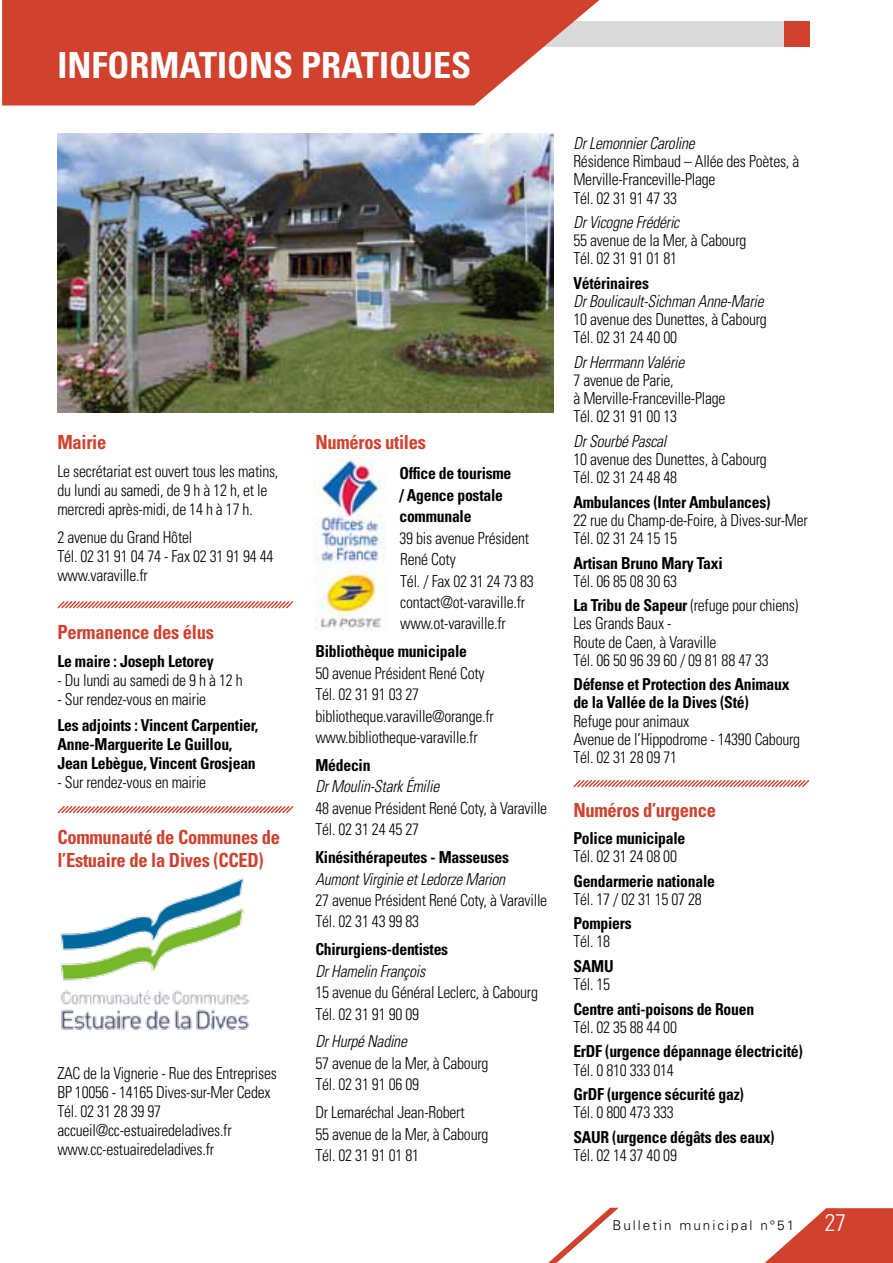
<style>
.page{position:relative;width:893px;height:1263px;background:#fff}
.page>*{position:absolute;margin:0;border:0;box-sizing:border-box;transform-origin:0 0}
.t1{font:700 condensed 36px "Univers";color:#fff}
.t2{font:300 condensed 24px "Univers";color:#fff}
.t3{font:700 condensed 19.5px/22.4px "Univers";letter-spacing:-.015em;color:#d0412e;scale:.95 1}
.t4{font:300 condensed 16.5px/21.5px "Univers";letter-spacing:-.015em;color:#000;scale:.95 1}
.t5{font:700 condensed 16.5px/19px "Univers";letter-spacing:-.015em;color:#000;scale:.95 1}
.t6{font:italic 300 condensed 16.5px "Univers";letter-spacing:-.015em;color:#000;scale:.95 1}
.t7{font:300 13.5px "Univers";letter-spacing:.15em;color:#000}
.s1{font-weight:700}
</style>
<div class="page">
<div style="left:36px;top:21px;width:774px;height:26px;background:#dadada"></div>
<svg style="left:2px;top:0;width:597px;height:106px;background:#d45443"></svg>
<div style="left:784px;top:21px;width:26px;height:26px;background:#d0412e"></div>
<svg style="left:57px;top:601px;width:237px;height:8px"></svg>
<svg style="left:57px;top:806px;width:237px;height:8px"></svg>
<svg style="left:573px;top:780px;width:237px;height:8px"></svg>
<svg style="left:765px;top:1208px;width:128px;height:55px"></svg>
<svg style="left:548px;top:1208px;width:71px;height:55px"></svg>
<img style="left:57px;top:134px;width:496px;height:279px">
<img style="left:314px;top:458px;width:72px;height:112px">
<img style="left:60px;top:877px;width:190px;height:153px">
<img style="left:315px;top:572px;width:71px;height:58px">
<h1 class="t1" style="left:57px;top:43px;width:415px">Informations pratiques</h1>
<p class="t3" style="left:57px;top:431px;width:53px">Mairie</p>
<p class="t4" style="left:57px;top:462px;width:234px;line-height:19px">Le secrétariat est ouvert tous les matins, du lundi au samedi, de 9 h à 12 h, et le mercredi après-midi, de 14 h à 17 h.</p>
<p class="t4" style="left:57px;top:527px;width:229px;line-height:19px">2 avenue du Grand Hôtel<br>Tél. 02 31 91 04 74 - Fax 02 31 91 94 44 www.varaville.fr</p>
<p class="t3" style="left:57px;top:621px;width:166px">Permanence des élus</p>
<p class="t5" style="left:57px;top:651px;width:166px">Le maire : Joseph Letorey</p>
<p class="t4" style="left:57px;top:669px;width:197px">- Du lundi au samedi de 9 h à 12 h</p>
<p class="t4" style="left:57px;top:689px;width:158px">- Sur rendez-vous en mairie</p>
<p class="t5" style="left:57px;top:715px;width:213px">Les adjoints : Vincent Carpentier,<br>Anne-Marguerite Le Guillou,<br>Jean Lebègue, Vincent Grosjean</p>
<p class="t4" style="left:57px;top:771px;width:158px">- Sur rendez-vous en mairie</p>
<p class="t3" style="left:57px;top:826px;width:236px">Communauté de Communes de l’Estuaire de la Dives (CCED</p>
<p class="t3" style="left:259px;top:848px;width:7px">)</p>
<p class="t4" style="left:57px;top:1063px;width:232px;line-height:19px">ZAC de la Vignerie - Rue des Entreprises<br>BP 10056 - 14165 Dives-sur-Mer Cedex<br>Tél. 02 31 28 39 97 accueil@cc-estuairedeladives.fr www.cc-estuairedeladives.fr</p>
<p class="t3" style="left:315px;top:431px;width:118px">Numéros utiles</p>
<p class="t5" style="left:399px;top:462px;width:119px;line-height:21.5px">Office de tourisme / Agence postale communale</p>
<p class="t4" style="left:399px;top:527px;width:143px">39 bis avenue Président<br>René Coty<br>Tél. / Fax 02 31 24 73 83 contact@ot-varaville.fr www.ot-varaville.fr</p>
<p class="t5" style="left:315px;top:642px;width:161px">Bibliothèque municipale</p>
<p class="t4" style="left:315px;top:662px;width:189px">50 avenue Président René Coty<br>Tél. 02 31 91 03 27 bibliotheque.varaville@orange.fr www.bibliotheque-varaville.fr</p>
<p class="t5" style="left:315px;top:755px;width:60px">Médecin</p>
<p class="t6" style="left:315px;top:777px;width:132px">Dr Moulin-Stark Émilie</p>
<p class="t4" style="left:315px;top:797px;width:246px">48 avenue Président René Coty, à Varaville<br>Tél. 02 31 24 45 27</p>
<p class="t5" style="left:315px;top:847px;width:205px">Kinésithérapeutes - Masseuses</p>
<p class="t6" style="left:315px;top:869px;width:201px">Aumont Virginie et Ledorze Marion</p>
<p class="t4" style="left:315px;top:889px;width:246px">27 avenue Président René Coty, à Varaville<br>Tél. 02 31 43 99 83</p>
<p class="t5" style="left:315px;top:940px;width:141px">Chirurgiens-dentistes</p>
<p class="t6" style="left:315px;top:961px;width:117px">Dr Hamelin François</p>
<p class="t4" style="left:315px;top:982px;width:236px">15 avenue du Général Leclerc, à Cabourg<br>Tél. 02 31 91 90 09</p>
<p class="t6" style="left:315px;top:1032px;width:98px">Dr Hurpé Nadine</p>
<p class="t4" style="left:315px;top:1052px;width:184px">57 avenue de la Mer, à Cabourg<br>Tél. 02 31 91 06 09</p>
<p class="t4" style="left:315px;top:1102px;width:184px">Dr Lemaréchal Jean-Robert<br>55 avenue de la Mer, à Cabourg<br>Tél. 02 31 91 01 81</p>
<p class="t6" style="left:573px;top:133px;width:129px">Dr Lemonnier Caroline</p>
<p class="t4" style="left:573px;top:152px;width:239px;line-height:18.1px">Résidence Rimbaud – Allée des Poètes, à<br>Merville-Franceville-Plage<br>Tél. 02 31 91 47 33</p>
<p class="t6" style="left:573px;top:212px;width:113px">Dr Vicogne Frédéric</p>
<p class="t4" style="left:573px;top:231px;width:184px;line-height:18.1px">55 avenue de la Mer, à Cabourg<br>Tél. 02 31 91 01 81</p>
<p class="t5" style="left:573px;top:273px;width:81px">Vétérinaires</p>
<p class="t6" style="left:573px;top:291px;width:202px">Dr Boulicault-Sichman Anne-Marie</p>
<p class="t4" style="left:573px;top:310px;width:205px;line-height:18.1px">10 avenue des Dunettes, à Cabourg<br>Tél. 02 31 24 40 00</p>
<p class="t6" style="left:573px;top:352px;width:118px">Dr Herrmann Valérie</p>
<p class="t4" style="left:573px;top:371px;width:162px;line-height:18.1px">7 avenue de Parie,<br>à Merville-Franceville-Plage<br>Tél. 02 31 91 00 13</p>
<p class="t6" style="left:573px;top:431px;width:99px">Dr Sourbé Pascal</p>
<p class="t4" style="left:573px;top:450px;width:205px;line-height:18.1px">10 avenue des Dunettes, à Cabourg<br>Tél. 02 31 24 48 48</p>
<p class="t5" style="left:573px;top:492px;width:209px">Ambulances (Inter Ambulances)</p>
<p class="t4" style="left:573px;top:511px;width:248px;line-height:18.1px">22 rue du Champ-de-Foire, à Dives-sur-Mer<br>Tél. 02 31 24 15 15</p>
<p class="t5" style="left:573px;top:553px;width:159px">Artisan Bruno Mary Taxi</p>
<p class="t4" style="left:573px;top:569px;width:238px;line-height:24.6px">Tél. 06 85 08 30 63<br><span class="s1">La Tribu de Sapeur</span> (refuge pour chiens)</p>
<p class="t4" style="left:573px;top:614px;width:207px;line-height:18.1px">Les Grands Baux -<br>Route de Caen, à Varaville<br>Tél. 06 50 96 39 60 / 09 81 88 47 33</p>
<p class="t5" style="left:573px;top:675px;width:229px;line-height:18.1px">Défense et Protection des Animaux de la Vallée de la Dives (Sté)</p>
<p class="t4" style="left:573px;top:712px;width:240px;line-height:18.1px">Refuge pour animaux<br>Avenue de l’Hippodrome - 14390 Cabourg<br>Tél. 02 31 28 09 71</p>
<p class="t3" style="left:573px;top:799px;width:152px">Numéros d’urgence</p>
<p class="t5" style="left:573px;top:828px;width:119px">Police municipale</p>
<p class="t4" style="left:573px;top:845px;width:111px">Tél. 02 31 24 08 00</p>
<p class="t5" style="left:573px;top:871px;width:151px">Gendarmerie nationale</p>
<p class="t4" style="left:573px;top:888px;width:137px">Tél. 17 / 02 31 15 07 28</p>
<p class="t5" style="left:573px;top:914px;width:63px">Pompiers</p>
<p class="t4" style="left:573px;top:931px;width:40px">Tél. 18</p>
<p class="t5" style="left:573px;top:956px;width:12px">SAMU</p>
<p class="t4" style="left:573px;top:974px;width:40px">Tél. 15</p>
<p class="t5" style="left:573px;top:999px;width:192px">Centre anti-poisons de Rouen</p>
<p class="t4" style="left:573px;top:1016px;width:111px">Tél. 02 35 88 44 00</p>
<p class="t5" style="left:573px;top:1042px;width:243px">ErDF (urgence dépannage électricité)</p>
<p class="t4" style="left:573px;top:1059px;width:107px">Tél. 0 810 333 014</p>
<p class="t5" style="left:573px;top:1084px;width:181px">GrDF (urgence sécurité gaz)</p>
<p class="t4" style="left:573px;top:1102px;width:107px">Tél. 0 800 473 333</p>
<p class="t5" style="left:573px;top:1127px;width:11px">SAUR</p>
<p class="t5" style="left:612px;top:1127px;width:172px">(urgence dégâts des eaux)</p>
<p class="t4" style="left:573px;top:1144px;width:111px">Tél. 02 14 37 40 09</p>
<p class="t7" style="left:612px;top:1217px;width:183px">Bulletin municipal n°51</p>
<h2 class="t2" style="left:825px;top:1208px;width:23px">27</h2>
</div>
